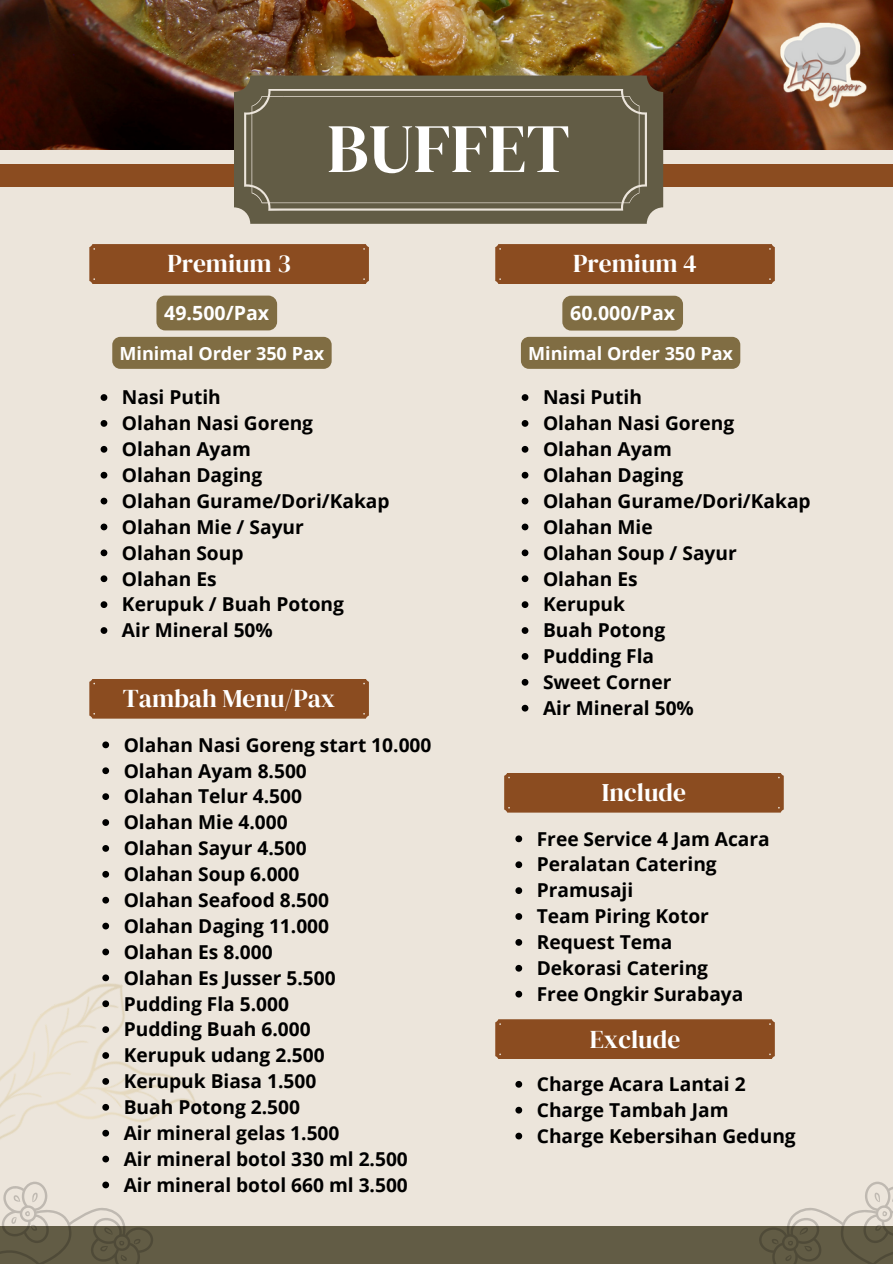
<style>
.page{position:relative;width:893px;height:1264px;background:#fff}
.page>*{position:absolute;margin:0;border:0;box-sizing:border-box;transform-origin:0 0}
.t1{font:69.15px "DM Serif Display";color:#fff}
.t2{font:25.5px "DM Serif Display";color:#fff}
.t3{font:700 19.5px "Open Sans";color:#fff}
.t4{font:700 19.2px "Open Sans";color:#000}
.t5{font:700 18.15px "Open Sans";color:#fff}
</style>
<div class="page">
<div style="left:0;top:0;width:892px;height:1263px;background:#ece5db"></div>
<div style="left:0;top:164px;width:892px;height:23px;background:#8b4c20"></div>
<img style="left:0;top:0;width:892px;height:149px">
<div style="left:234px;top:75px;width:429px;height:149px;background:#625c45;border-radius:16px"></div>
<svg style="left:244px;top:89px;width:403px;height:122px"></svg>
<img style="left:0;top:977px;width:197px;height:186px">
<div style="left:0;top:1226px;width:892px;height:37px;background:#625c45"></div>
<svg style="left:759px;top:1181px;width:133px;height:82px"></svg>
<img style="left:772px;top:16px;width:103px;height:103px">
<div style="left:89px;top:244px;width:280px;height:40px;background:#8b4c20"></div>
<div style="left:156px;top:295px;width:121px;height:35px;background:#806d43;border-radius:9px"></div>
<div style="left:112px;top:337px;width:219px;height:32px;background:#806d43"></div>
<svg style="left:101px;top:394px;width:6px;height:7px"></svg>
<svg style="left:101px;top:420px;width:6px;height:7px"></svg>
<svg style="left:101px;top:446px;width:6px;height:6px"></svg>
<svg style="left:101px;top:472px;width:6px;height:6px"></svg>
<svg style="left:101px;top:497px;width:6px;height:7px"></svg>
<svg style="left:101px;top:523px;width:6px;height:7px"></svg>
<svg style="left:101px;top:549px;width:6px;height:7px"></svg>
<svg style="left:101px;top:575px;width:6px;height:7px"></svg>
<svg style="left:101px;top:601px;width:6px;height:7px"></svg>
<svg style="left:101px;top:627px;width:6px;height:7px"></svg>
<div style="left:495px;top:244px;width:279px;height:40px;background:#8b4c20"></div>
<div style="left:521px;top:337px;width:219px;height:32px;background:#806d43"></div>
<svg style="left:521px;top:394px;width:7px;height:7px"></svg>
<svg style="left:521px;top:420px;width:7px;height:7px"></svg>
<svg style="left:521px;top:446px;width:7px;height:6px"></svg>
<svg style="left:521px;top:472px;width:7px;height:6px"></svg>
<svg style="left:521px;top:497px;width:7px;height:7px"></svg>
<svg style="left:521px;top:523px;width:7px;height:7px"></svg>
<svg style="left:521px;top:549px;width:7px;height:7px"></svg>
<svg style="left:521px;top:575px;width:7px;height:7px"></svg>
<svg style="left:521px;top:601px;width:7px;height:7px"></svg>
<svg style="left:521px;top:627px;width:7px;height:7px"></svg>
<svg style="left:521px;top:653px;width:7px;height:6px"></svg>
<svg style="left:521px;top:679px;width:7px;height:6px"></svg>
<svg style="left:521px;top:704px;width:7px;height:7px"></svg>
<div style="left:562px;top:296px;width:121px;height:34px;background:#806d43;border-radius:9px"></div>
<svg style="left:515px;top:835px;width:7px;height:7px"></svg>
<svg style="left:515px;top:861px;width:7px;height:7px"></svg>
<svg style="left:515px;top:887px;width:7px;height:7px"></svg>
<svg style="left:515px;top:913px;width:7px;height:6px"></svg>
<svg style="left:515px;top:939px;width:7px;height:6px"></svg>
<svg style="left:515px;top:964px;width:7px;height:7px"></svg>
<svg style="left:515px;top:990px;width:7px;height:7px"></svg>
<div style="left:504px;top:773px;width:279px;height:39px;background:#8b4c20"></div>
<svg style="left:515px;top:1080px;width:7px;height:7px"></svg>
<svg style="left:515px;top:1106px;width:7px;height:7px"></svg>
<svg style="left:515px;top:1132px;width:7px;height:7px"></svg>
<div style="left:495px;top:1019px;width:279px;height:40px;background:#8b4c20"></div>
<div style="left:89px;top:679px;width:280px;height:39px;background:#8b4c20"></div>
<svg style="left:102px;top:741px;width:7px;height:7px"></svg>
<svg style="left:102px;top:767px;width:7px;height:7px"></svg>
<svg style="left:102px;top:793px;width:7px;height:7px"></svg>
<svg style="left:102px;top:819px;width:7px;height:7px"></svg>
<svg style="left:102px;top:845px;width:7px;height:6px"></svg>
<svg style="left:102px;top:871px;width:7px;height:6px"></svg>
<svg style="left:102px;top:896px;width:7px;height:7px"></svg>
<svg style="left:102px;top:922px;width:7px;height:7px"></svg>
<svg style="left:102px;top:948px;width:7px;height:7px"></svg>
<svg style="left:102px;top:974px;width:7px;height:7px"></svg>
<svg style="left:102px;top:1000px;width:7px;height:7px"></svg>
<svg style="left:102px;top:1026px;width:7px;height:7px"></svg>
<svg style="left:102px;top:1052px;width:7px;height:6px"></svg>
<svg style="left:102px;top:1078px;width:7px;height:6px"></svg>
<svg style="left:102px;top:1103px;width:7px;height:7px"></svg>
<svg style="left:102px;top:1129px;width:7px;height:7px"></svg>
<svg style="left:102px;top:1155px;width:7px;height:7px"></svg>
<svg style="left:0;top:1181px;width:153px;height:82px"></svg>
<p class="t1" style="left:327px;top:100px;width:244px">BUFFET</p>
<p class="t2" style="left:167px;top:246px;width:125px">Premium 3</p>
<p class="t3" style="left:164px;top:299px;width:106px">49.500/Pax</p>
<p class="t5" style="left:119px;top:340px;width:206px">Minimal Order 350 Pax</p>
<p class="t4" style="left:122px;top:384px;width:100px">Nasi Putih</p>
<p class="t4" style="left:122px;top:409px;width:193px">Olahan Nasi Goreng</p>
<p class="t4" style="left:122px;top:435px;width:130px">Olahan Ayam</p>
<p class="t4" style="left:122px;top:461px;width:142px">Olahan Daging</p>
<p class="t4" style="left:122px;top:487px;width:269px">Olahan Gurame/Dori/Kakap</p>
<p class="t4" style="left:122px;top:513px;width:183px">Olahan Mie / Sayur</p>
<p class="t4" style="left:122px;top:539px;width:123px">Olahan Soup</p>
<p class="t4" style="left:122px;top:565px;width:96px">Olahan Es</p>
<p class="t4" style="left:122px;top:591px;width:223px">Kerupuk / Buah Potong</p>
<p class="t4" style="left:122px;top:616px;width:152px">Air Mineral 50%</p>
<p class="t2" style="left:123px;top:680px;width:214px">Tambah Menu/Pax</p>
<p class="t4" style="left:124px;top:731px;width:309px">Olahan Nasi Goreng start 10.000</p>
<p class="t4" style="left:124px;top:757px;width:185px">Olahan Ayam 8.500</p>
<p class="t4" style="left:124px;top:782px;width:180px">Olahan Telur 4.500</p>
<p class="t4" style="left:124px;top:808px;width:165px">Olahan Mie 4.000</p>
<p class="t4" style="left:124px;top:834px;width:184px">Olahan Sayur 4.500</p>
<p class="t4" style="left:124px;top:860px;width:177px">Olahan Soup 6.000</p>
<p class="t4" style="left:124px;top:886px;width:207px">Olahan Seafood 8.500</p>
<p class="t4" style="left:124px;top:912px;width:207px">Olahan Daging 11.000</p>
<p class="t4" style="left:124px;top:938px;width:150px">Olahan Es 8.000</p>
<p class="t4" style="left:124px;top:964px;width:213px">Olahan Es Jusser 5.500</p>
<p class="t4" style="left:124px;top:989px;width:167px">Pudding Fla 5.000</p>
<p class="t4" style="left:124px;top:1015px;width:188px">Pudding Buah 6.000</p>
<p class="t4" style="left:124px;top:1041px;width:202px">Kerupuk udang 2.500</p>
<p class="t4" style="left:124px;top:1067px;width:194px">Kerupuk Biasa 1.500</p>
<p class="t4" style="left:124px;top:1093px;width:178px">Buah Potong 2.500</p>
<p class="t4" style="left:124px;top:1119px;width:217px">Air mineral gelas 1.500</p>
<p class="t4" style="left:124px;top:1145px;width:286px">Air mineral botol 330 ml 2.500</p>
<p class="t4" style="left:124px;top:1171px;width:286px">Air mineral botol 660 ml 3.500</p>
<p class="t2" style="left:573px;top:246px;width:125px">Premium 4</p>
<p class="t3" style="left:570px;top:299px;width:106px">60.000/Pax</p>
<p class="t5" style="left:528px;top:340px;width:206px">Minimal Order 350 Pax</p>
<p class="t4" style="left:543px;top:384px;width:100px">Nasi Putih</p>
<p class="t4" style="left:543px;top:409px;width:193px">Olahan Nasi Goreng</p>
<p class="t4" style="left:543px;top:435px;width:130px">Olahan Ayam</p>
<p class="t4" style="left:543px;top:461px;width:142px">Olahan Daging</p>
<p class="t4" style="left:543px;top:487px;width:269px">Olahan Gurame/Dori/Kakap</p>
<p class="t4" style="left:543px;top:513px;width:111px">Olahan Mie</p>
<p class="t4" style="left:543px;top:539px;width:195px">Olahan Soup / Sayur</p>
<p class="t4" style="left:543px;top:565px;width:96px">Olahan Es</p>
<p class="t4" style="left:543px;top:591px;width:83px">Kerupuk</p>
<p class="t4" style="left:543px;top:616px;width:124px">Buah Potong</p>
<p class="t4" style="left:543px;top:642px;width:113px">Pudding Fla</p>
<p class="t4" style="left:543px;top:668px;width:130px">Sweet Corner</p>
<p class="t4" style="left:543px;top:694px;width:152px">Air Mineral 50%</p>
<p class="t2" style="left:602px;top:774px;width:86px">Include</p>
<p class="t4" style="left:536px;top:825px;width:234px">Free Service 4 Jam Acara</p>
<p class="t4" style="left:536px;top:851px;width:181px">Peralatan Catering</p>
<p class="t4" style="left:536px;top:876px;width:98px">Pramusaji</p>
<p class="t4" style="left:536px;top:902px;width:174px">Team Piring Kotor</p>
<p class="t4" style="left:536px;top:928px;width:137px">Request Tema</p>
<p class="t4" style="left:536px;top:954px;width:173px">Dekorasi Catering</p>
<p class="t4" style="left:536px;top:980px;width:208px">Free Ongkir Surabaya</p>
<p class="t2" style="left:589px;top:1021px;width:92px">Exclude</p>
<p class="t4" style="left:536px;top:1070px;width:210px">Charge Acara Lantai 2</p>
<p class="t4" style="left:536px;top:1096px;width:193px">Charge Tambah Jam</p>
<p class="t4" style="left:536px;top:1122px;width:260px">Charge Kebersihan Gedung</p>
</div>
